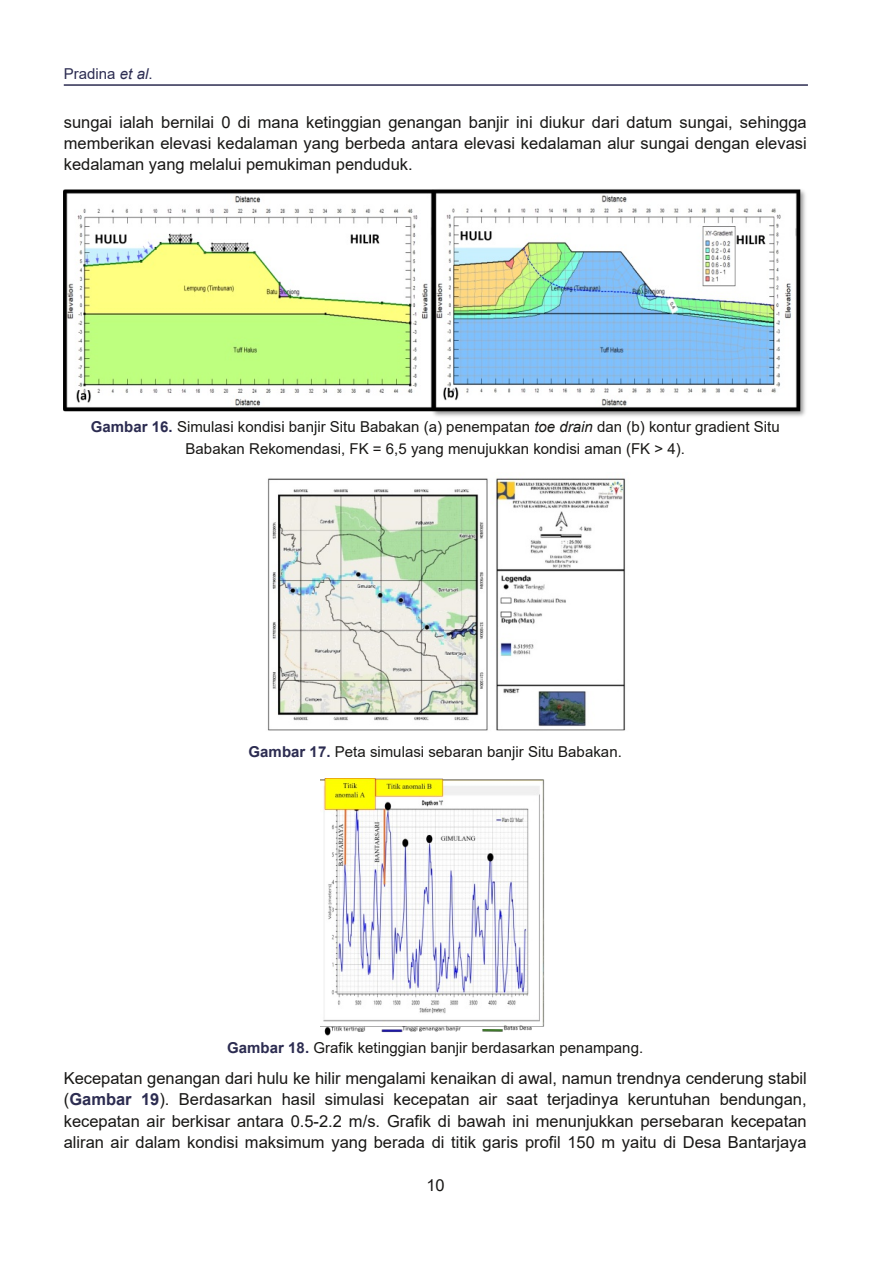
<style>
.page{position:relative;width:893px;height:1263px;background:#fff}
.page>*{position:absolute;margin:0;border:0;box-sizing:border-box;transform-origin:0 0}
.t1{font:16.5px/21.3px "Arial";color:#181715;text-align:justify}
.t2{font:15px/22.5px "Arial";letter-spacing:.005em;color:#181715;text-align:center}
.t3{font:15px "Arial";letter-spacing:.005em;color:#2c2c51}
.s1{font-style:italic}
.s2{font-weight:700;color:#2c2c51}
</style>
<div class="page">
<hr style="left:64px;top:84px;width:744px;height:2px;background:#2c2c51">
<img style="left:64px;top:189px;width:742px;height:228px">
<img style="left:267px;top:478px;width:359px;height:253px">
<img style="left:321px;top:778px;width:224px;height:258px">
<p class="t3" style="left:64px;top:65px;width:90px">Pradina <span class="s1">et al</span>.</p>
<p class="t1" style="left:64px;top:111px;width:744px">sungai ialah bernilai 0 di mana ketinggian genangan banjir ini diukur dari datum sungai, sehingga memberikan elevasi kedalaman yang berbeda antara elevasi kedalaman alur sungai dengan elevasi kedalaman yang melalui pemukiman penduduk.</p>
<p class="t2" style="left:91px;top:415px;width:690px"><span class="s2">Gambar 16.</span> Simulasi kondisi banjir Situ Babakan (a) penempatan <span class="s1">toe drain</span> dan (b) kontur gradient Situ<br>Babakan Rekomendasi, FK = 6,5 yang menujukkan kondisi aman (FK &gt; 4).</p>
<p class="t2" style="left:249px;top:741px;width:375px"><span class="s2">Gambar 17.</span> Peta simulasi sebaran banjir Situ Babakan.</p>
<p class="t2" style="left:227px;top:1036px;width:418px"><span class="s2">Gambar 18.</span> Grafik ketinggian banjir berdasarkan penampang.</p>
<p class="t1" style="left:64px;top:1068px;width:744px">Kecepatan genangan dari hulu ke hilir mengalami kenaikan di awal, namun trendnya cenderung stabil (<span class="s2">Gambar 19</span>). Berdasarkan hasil simulasi kecepatan air saat terjadinya keruntuhan bendungan, kecepatan air berkisar antara 0.5-2.2 m/s. Grafik di bawah ini menunjukkan persebaran kecepatan aliran air dalam kondisi maksimum yang berada di titik garis profil 150 m yaitu di Desa Bantarjaya</p>
<p class="t1" style="left:426px;top:1175px;width:20px">10</p>
</div>
